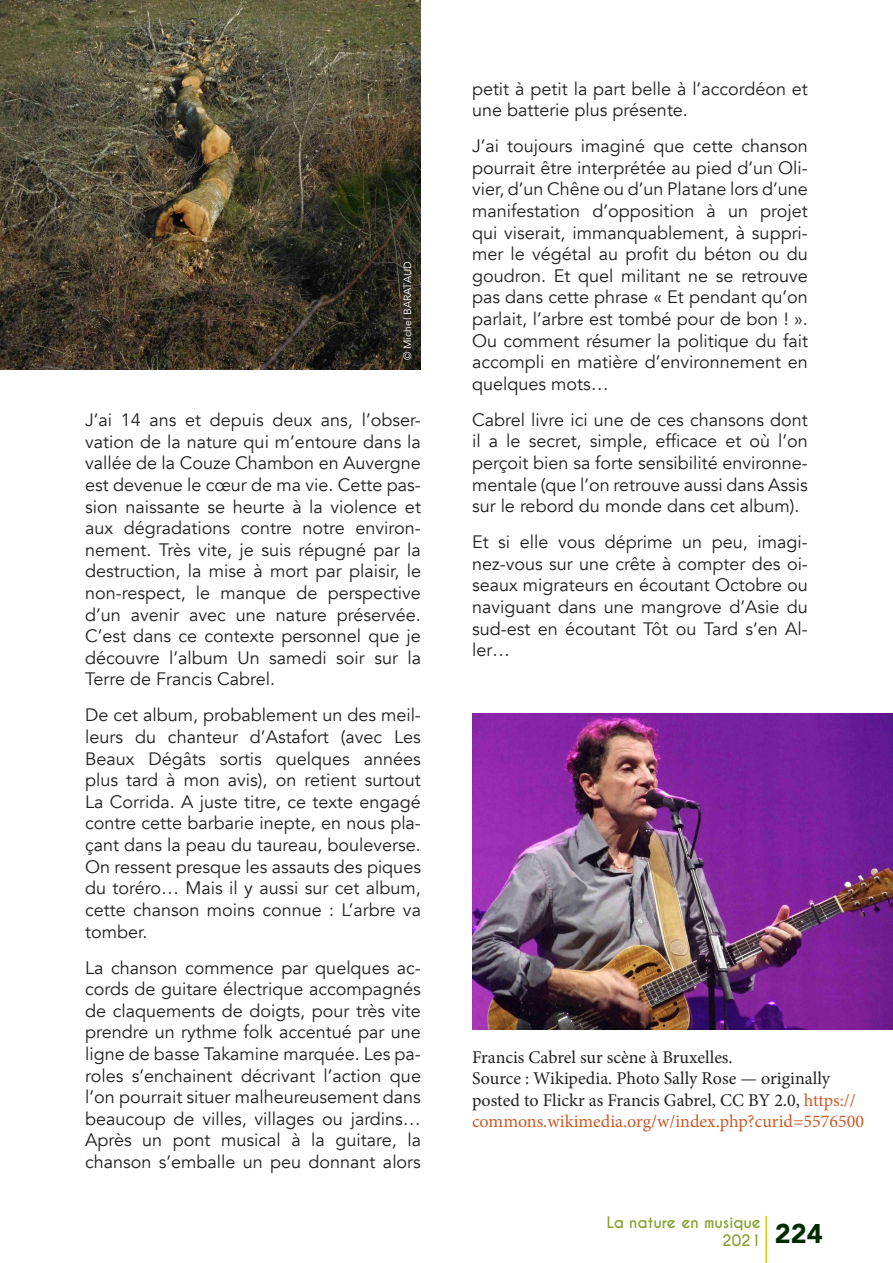
<style>
.page{position:relative;width:893px;height:1263px;background:#fff}
.page>*{position:absolute;margin:0;border:0;box-sizing:border-box;transform-origin:0 0}
.t1{font:900 27px "Avenir";color:#002b00}
.t2{font:18px/21.6px "Avenir";color:#231f20;text-align:justify}
.t3{font:18px/21.6px "Minion Pro";color:#231f20}
.t4{font:700 15px "Caviar Dreams";color:#87a330}
.t5{font:10.5px "Avenir";color:#fff}
.s1{color:#c95a28}
</style>
<div class="page">
<hr style="left:765px;top:1216px;width:2px;height:47px;background:#dbcd00">
<img style="left:0;top:0;width:421px;height:370px">
<img style="left:472px;top:713px;width:421px;height:317px">
<p class="t5" style="left:401px;top:360px;width:101px;rotate:-90deg">© Michel BARATAUD</p>
<p class="t2" style="left:85px;top:410px;width:337px">J’ai 14 ans et depuis deux ans, l’obser&shy;vation de la nature qui m’entoure dans la vallée de la Couze Chambon en Auvergne est devenue le cœur de ma vie. Cette pas&shy;sion naissante se heurte à la violence et aux dégradations contre notre environ&shy;nement. Très vite, je suis répugné par la destruction, la mise à mort par plaisir, le non-respect, le manque de perspective d’un avenir avec une nature préservée.<br>C’est dans ce contexte personnel que je découvre l’album Un samedi soir sur la Terre de Francis Cabrel.</p>
<p class="t2" style="left:85px;top:705px;width:337px">De cet album, probablement un des meil&shy;leurs du chanteur d’Astafort (avec Les Beaux Dégâts sortis quelques années plus tard à mon avis), on retient surtout La Corrida. A juste titre, ce texte engagé contre cette barbarie inepte, en nous pla&shy;çant dans la peau du taureau, bouleverse.<br>On ressent presque les assauts des piques du toréro… Mais il y aussi sur cet album, cette chanson moins connue : L’arbre va tomber.</p>
<p class="t2" style="left:85px;top:957px;width:337px">La chanson commence par quelques ac&shy;cords de guitare électrique accompagnés de claquements de doigts, pour très vite prendre un rythme folk accentué par une ligne de basse Takamine marquée. Les pa&shy;roles s’enchainent décrivant l’action que l’on pourrait situer malheureusement dans beaucoup de villes, villages ou jardins… Après un pont musical à la guitare, la chanson s’emballe un peu donnant alors</p>
<p class="t2" style="left:472px;top:78px;width:337px">petit à petit la part belle à l’accordéon et une batterie plus présente.</p>
<p class="t2" style="left:472px;top:135px;width:337px">J’ai toujours imaginé que cette chanson pourrait être interprétée au pied d’un Oli&shy;vier, d’un Chêne ou d’un Platane lors d’une manifestation d’opposition à un projet qui viserait, immanquablement, à suppri&shy;mer le végétal au profit du béton ou du goudron. Et quel militant ne se retrouve pas dans cette phrase « Et pendant qu’on parlait, l’arbre est tombé pour de bon ! ».<br>Ou comment résumer la politique du fait accompli en matière d’environnement en quelques mots…</p>
<p class="t2" style="left:472px;top:409px;width:337px">Cabrel livre ici une de ces chansons dont il a le secret, simple, efficace et où l’on perçoit bien sa forte sensibilité environne&shy;mentale (que l’on retrouve aussi dans Assis sur le rebord du monde dans cet album).</p>
<p class="t2" style="left:472px;top:531px;width:337px">Et si elle vous déprime un peu, imagi&shy;nez-vous sur une crête à compter des oi&shy;seaux migrateurs en écoutant Octobre ou naviguant dans une mangrove d’Asie du sud-est en écoutant Tôt ou Tard s’en Al&shy;ler…</p>
<p class="t3" style="left:472px;top:1046px;width:262px">Francis Cabrel sur scène à Bruxelles.</p>
<p class="t3" style="left:472px;top:1068px;width:393px">Source : Wikipedia. Photo Sally Rose — originally posted to Flickr as Francis Gabrel, CC BY 2.0, <span class="s1">https:// commons.wikimedia.org/w/index.php?curid=5576500</span></p>
<p class="t4" style="left:607px;top:1213px;width:156px">La nature en musique</p>
<p class="t4" style="left:722px;top:1231px;width:41px">2021</p>
<p class="t1" style="left:775px;top:1210px;width:49px">224</p>
</div>
